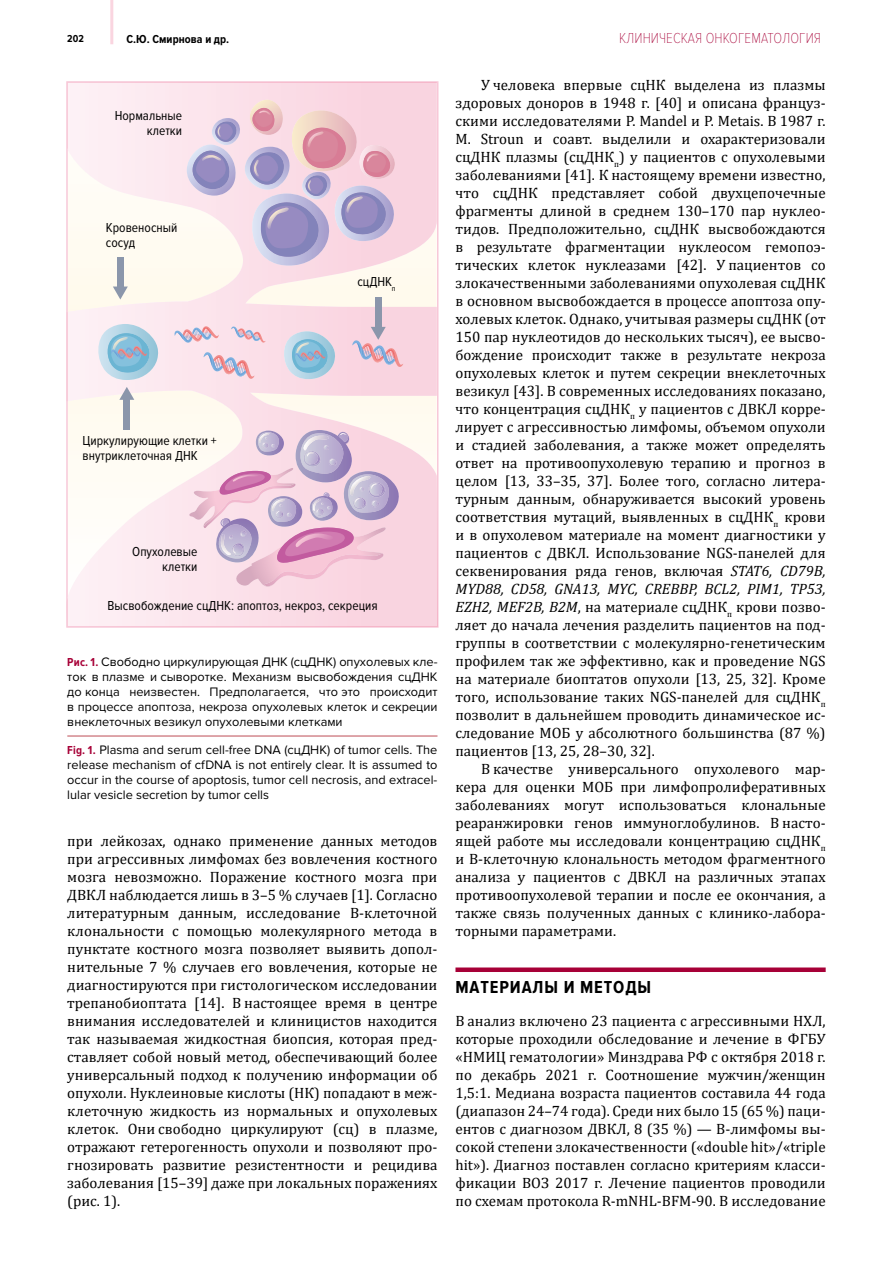
<style>
.page{position:relative;width:893px;height:1263px;background:#fff}
.page>*{position:absolute;margin:0;border:0;box-sizing:border-box;transform-origin:0 0}
.t1{font:700 18px "Proxima Nova Cond";letter-spacing:.05em;color:#000}
.t2{font:15px/18px "Cambria";color:#000;text-align:justify}
.t3{font:100 15px "Proxima Nova Cond";letter-spacing:.005em;color:#a70037}
.t4{font:13.5px/15px "Proxima Nova Cond";color:#000}
.t5{font:12.75px/15px "Proxima Nova";color:#000;text-align:justify}
.t6{font:700 12px "Proxima Nova Cond";letter-spacing:.005em;color:#000}
.t7{font:700 10.5px "Proxima Nova Cond";color:#000}
.s1{font-family:"Proxima Nova Cond";font-weight:700;font-size:12px;color:#a70037}
.s2{font-style:italic}
</style>
<div class="page">
<hr style="left:110px;top:0;width:3px;height:44px;background:#fad5e0">
<svg style="left:66px;top:82px;width:372px;height:545px"></svg>
<svg style="left:95px;top:324px;width:66px;height:56px;background:#b6d0e1"></svg>
<svg style="left:281px;top:331px;width:56px;height:48px;background:#b6cbdd"></svg>
<svg style="left:174px;top:326px;width:45px;height:17px"></svg>
<svg style="left:203px;top:352px;width:52px;height:27px"></svg>
<svg style="left:231px;top:326px;width:35px;height:17px"></svg>
<svg style="left:188px;top:430px;width:213px;height:157px;background:#e4c5d9"></svg>
<svg style="left:187px;top:100px;width:210px;height:166px;background:#dbc3d7"></svg>
<div style="left:117px;top:257px;width:6px;height:32px;background:#8b96ab"></div>
<svg style="left:113px;top:287px;width:15px;height:12px"></svg>
<div style="left:124px;top:398px;width:6px;height:32px;background:#8b96ab"></div>
<svg style="left:119px;top:387px;width:15px;height:13px"></svg>
<div style="left:375px;top:297px;width:6px;height:32px;background:#8b96ab"></div>
<svg style="left:352px;top:327px;width:52px;height:40px;background:#e4c4d3"></svg>
<hr style="left:67px;top:735px;width:370px;height:2px;background:#d3888e">
<div style="left:455px;top:967px;width:371px;height:5px;background:#a70037"></div>
<p class="t7" style="left:67px;top:33px;width:18px">202</p>
<p class="t6" style="left:126px;top:32px;width:104px">С.Ю. Смирнова и др.</p>
<p class="t3" style="left:619px;top:30px;width:203px">КЛИНИЧЕСКАЯ ОНКОГЕМАТОЛОГИЯ</p>
<p class="t4" style="left:115px;top:108px;width:69px;text-align:right">Нормальные клетки</p>
<p class="t4" style="left:106px;top:220px;width:73px">Кровеносный сосуд</p>
<p class="t4" style="left:83px;top:433px;width:136px">Циркулирующие клетки + внутриклеточная ДНК</p>
<p class="t4" style="left:357px;top:275px;width:40px">сцДНК<sub>п</sub></p>
<p class="t4" style="left:132px;top:544px;width:67px;text-align:right">Опухолевые клетки</p>
<p class="t4" style="left:108px;top:598px;width:272px">Высвобождение сцДНК: апоптоз, некроз, секреция</p>
<p class="t5" style="left:67px;top:654px;width:372px"><span class="s1">Рис. 1.</span> Свободно циркулирующая ДНК (сцДНК) опухолевых кле&shy;ток в плазме и сыворотке. Механизм высвобождения сцДНК до конца неизвестен. Предполагается, что это происходит в процессе апоптоза, некроза опухолевых клеток и секреции внеклеточных везикул опухолевыми клетками</p>
<p class="t5" style="left:67px;top:742px;width:372px"><span class="s1">Fig. 1.</span> Plasma and serum cell-free DNA (сцДНК) of tumor cells. The release mechanism of cfDNA is not entirely clear. It is assumed to occur in the course of apoptosis, tumor cell necrosis, and extracel&shy;lular vesicle secretion by tumor cells</p>
<p class="t2" style="left:67px;top:832px;width:372px">при лейкозах, однако применение данных методов при агрессивных лимфомах без вовлечения костного мозга невозможно. Поражение костного мозга при ДВКЛ наблюдается лишь в 3–5 % случаев [1]. Согласно литературным данным, исследование В-клеточной клональности с помощью молекулярного метода в пунктате костного мозга позволяет выявить допол&shy;нительные 7 % случаев его вовлечения, которые не диагностируются при гистологическом исследовании трепанобиоптата [14]. В настоящее время в центре внимания исследователей и клиницистов находится так называемая жидкостная биопсия, которая пред&shy;ставляет собой новый метод, обеспечивающий более универсальный подход к получению информации об опухоли. Нуклеиновые кислоты (НК) попадают в меж&shy;клеточную жидкость из нормальных и опухолевых клеток. Они свободно циркулируют (сц) в плазме, отражают гетерогенность опухоли и позволяют про&shy;гнозировать развитие резистентности и рецидива заболевания [15–39] даже при локальных поражениях (рис. 1).</p>
<p class="t2" style="left:455px;top:76px;width:372px;text-indent:26px">У человека впервые сцНК выделена из плазмы здоровых доноров в 1948 г. [40] и описана француз&shy;скими исследователями Р. Mandel и Р. Metais. В 1987 г.<br>М. Stroun и соавт. выделили и охарактеризовали сцДНК плазмы (сцДНК<sub>п</sub>) у пациентов с опухолевыми заболеваниями [41]. К настоящему времени известно, что сцДНК представляет собой двухцепочечные фрагменты длиной в среднем 130–170 пар нуклео&shy;тидов. Предположительно, сцДНК высвобождаются в результате фрагментации нуклеосом гемопоэ&shy;тических клеток нуклеазами [42]. У пациентов со злокачественными заболеваниями опухолевая сцДНК в основном высвобождается в процессе апоптоза опу&shy;холевых клеток. Однако, учитывая размеры сцДНК (от 150 пар нуклеотидов до нескольких тысяч), ее высво&shy;бождение происходит также в результате некроза опухолевых клеток и путем секреции внеклеточных везикул [43]. В современных исследованиях показано, что концентрация сцДНК<sub>п</sub> у пациентов с ДВКЛ корре&shy;лирует с агрессивностью лимфомы, объемом опухоли и стадией заболевания, а также может определять ответ на противоопухолевую терапию и прогноз в целом [13, 33–35, 37]. Более того, согласно литера&shy;турным данным, обнаруживается высокий уровень соответствия мутаций, выявленных в сцДНК<sub>п</sub> крови и в опухолевом материале на момент диагностики у пациентов с ДВКЛ. Использование NGS-панелей для секвенирования ряда генов, включая <span class="s2">STAT6, CD79B, MYD88, CD58, GNA13, MYC, CREBBP, BCL2, PIM1, TP53, EZH2, MEF2B, B2M</span>, на материале сцДНК<sub>п</sub> крови позво&shy;ляет до начала лечения разделить пациентов на под&shy;группы в соответствии с молекулярно-генетическим профилем так же эффективно, как и проведение NGS на материале биоптатов опухоли [13, 25, 32]. Кроме того, использование таких NGS-панелей для сцДНК<sub>п </sub>позволит в дальнейшем проводить динамическое ис&shy;следование МОБ у абсолютного большинства (87 %) пациентов [13, 25, 28–30, 32].</p>
<p class="t2" style="left:455px;top:760px;width:372px;text-indent:26px">В качестве универсального опухолевого мар&shy;кера для оценки МОБ при лимфопролиферативных заболеваниях могут использоваться клональные реаранжировки генов иммуноглобулинов. В насто&shy;ящей работе мы исследовали концентрацию сцДНК<sub>п </sub>и В-клеточную клональность методом фрагментного анализа у пациентов с ДВКЛ на различных этапах противоопухолевой терапии и после ее окончания, а также связь полученных данных с клинико-лабора&shy;торными параметрами.</p>
<p class="t4" style="left:487px;top:117px;width:69px;text-align:right">Нормальные клетки</p>
<p class="t4" style="left:502px;top:240px;width:73px">Кровеносный сосуд</p>
<p class="t4" style="left:753px;top:294px;width:42px">сцДНКп</p>
<p class="t4" style="left:478px;top:453px;width:136px">Циркулирующие клетки + внутриклеточная ДНК</p>
<p class="t4" style="left:482px;top:581px;width:67px;text-align:right">Опухолевые клетки</p>
<p class="t4" style="left:483px;top:640px;width:272px">Высвобождение сцДНК: апоптоз, некроз, секреция</p>
<p class="t1" style="left:455px;top:977px;width:197px">МАТЕРИАЛЫ И МЕТОДЫ</p>
<p class="t2" style="left:455px;top:1012px;width:372px">В анализ включено 23 пациента с агрессивными НХЛ, которые проходили обследование и лечение в ФГБУ «НМИЦ гематологии» Минздрава РФ с октября 2018 г. по декабрь 2021 г. Соотношение мужчин/женщин 1,5:1. Медиана возраста пациентов составила 44 года (диапазон 24–74 года). Среди них было 15 (65 %) паци&shy;ентов с диагнозом ДВКЛ, 8 (35 %) — В-лимфомы вы&shy;сокой степени злокачественности («double hit»/«triple hit»). Диагноз поставлен согласно критериям класси&shy;фикации ВОЗ 2017 г. Лечение пациентов проводили по схемам протокола R-mNHL-BFM-90. В исследование</p>
</div>
